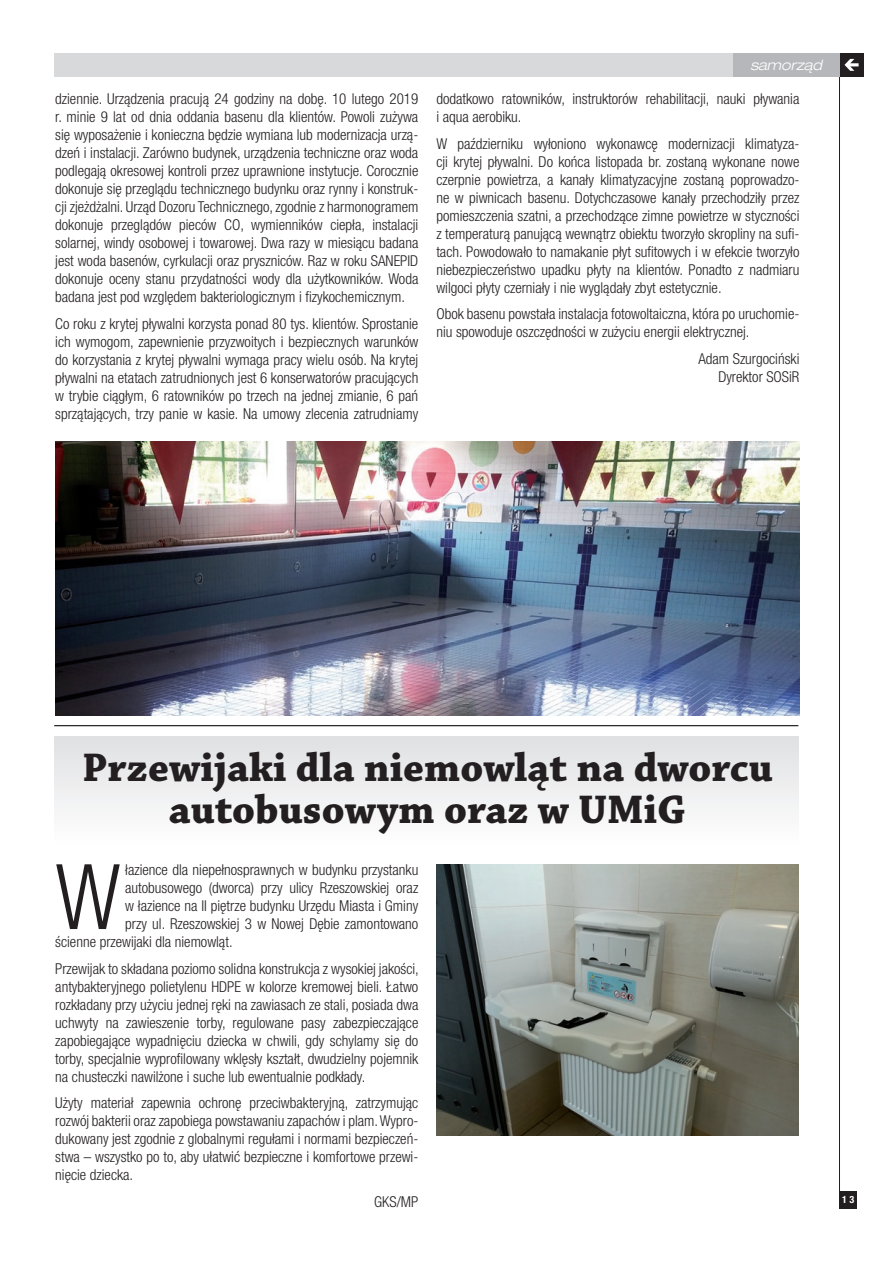
<style>
.page{position:relative;width:893px;height:1263px;background:#fff}
.page>*{position:absolute;margin:0;border:0;box-sizing:border-box;transform-origin:0 0}
.t1{font:300 condensed 90.6px "Helvetica Neue LT Pro";color:#231f20}
.t2{font:700 42px/42px "Chaparral Pro";color:#231f20;text-align:center}
.t3{font:300 condensed 15px/18px "Helvetica Neue LT Pro";color:#231f20;text-align:justify}
.t4{font:italic 300 expanded 14.25px "Helvetica Neue LT Pro";color:#fff}
.t5{font:700 condensed 10.05px "Helvetica Neue LT Pro";color:#fff}
</style>
<div class="page">
<div style="left:54px;top:53px;width:785px;height:24px;background:#d8d9db"></div>
<div style="left:840px;top:53px;width:23px;height:24px;background:#231f20"></div>
<svg style="left:844px;top:59px;width:15px;height:12px"></svg>
<hr style="left:839px;top:53px;width:1px;height:1155px;background:#231f20">
<div style="left:840px;top:1191px;width:17px;height:17px;background:#231f20"></div>
<div style="left:823px;top:53px;width:17px;height:24px;background:#b6b7bb"></div>
<div style="left:733px;top:53px;width:106px;height:24px;background:#b6b7bb"></div>
<hr style="left:54px;top:725px;width:744px;height:1px;background:#231f20">
<div style="left:54px;top:737px;width:744px;height:108px;background:linear-gradient(to bottom,#e0e1e3,#fefefe)"></div>
<img style="left:437px;top:864px;width:361px;height:271px">
<img style="left:55px;top:442px;width:744px;height:274px">
<p class="t3" style="left:55px;top:90px;width:365px">dziennie. Urządzenia pracują 24 godziny na dobę. 10 lutego 2019 r. minie 9 lat od dnia oddania basenu dla klientów. Powoli zużywa się wyposażenie i konieczna będzie wymiana lub modernizacja urzą&shy;dzeń i instalacji. Zarówno budynek, urządzenia techniczne oraz woda podlegają okresowej kontroli przez uprawnione instytucje. Corocznie dokonuje się przeglądu technicznego budynku oraz rynny i konstruk&shy;cji zjeżdżalni. Urząd Dozoru Technicznego, zgodnie z harmonogramem dokonuje przeglądów pieców CO, wymienników ciepła, instalacji solarnej, windy osobowej i towarowej. Dwa razy w miesiącu badana jest woda basenów, cyrkulacji oraz pryszniców. Raz w roku SANEPID dokonuje oceny stanu przydatności wody dla użytkowników. Woda badana jest pod względem bakteriologicznym i fizykochemicznym.</p>
<p class="t3" style="left:55px;top:314px;width:365px">Co roku z krytej pływalni korzysta ponad 80 tys. klientów. Sprostanie ich wymogom, zapewnienie przyzwoitych i bezpiecznych warunków do korzystania z krytej pływalni wymaga pracy wielu osób. Na krytej pływalni na etatach zatrudnionych jest 6 konserwatorów pracujących w trybie ciągłym, 6 ratowników po trzech na jednej zmianie, 6 pań sprzątających, trzy panie w kasie. Na umowy zlecenia zatrudniamy</p>
<p class="t4" style="left:750px;top:56px;width:73px">samorząd</p>
<p class="t3" style="left:436px;top:90px;width:365px">dodatkowo ratowników, instruktorów rehabilitacji, nauki pływania i aqua aerobiku.</p>
<p class="t3" style="left:436px;top:134px;width:365px">W październiku wyłoniono wykonawcę modernizacji klimatyza&shy;cji krytej pływalni. Do końca listopada br. zostaną wykonane nowe czerpnie powietrza, a kanały klimatyzacyjne zostaną poprowadzo&shy;ne w piwnicach basenu. Dotychczasowe kanały przechodziły przez pomieszczenia szatni, a przechodzące zimne powietrze w styczności z temperaturą panującą wewnątrz obiektu tworzyło skropliny na sufi&shy;tach. Powodowało to namakanie płyt sufitowych i w efekcie tworzyło niebezpieczeństwo upadku płyty na klientów. Ponadto z nadmiaru wilgoci płyty czerniały i nie wyglądały zbyt estetycznie.</p>
<p class="t3" style="left:436px;top:305px;width:365px">Obok basenu powstała instalacja fotowoltaiczna, która po uruchomie&shy;niu spowoduje oszczędności w zużyciu energii elektrycznej.</p>
<p class="t3" style="left:698px;top:349px;width:103px;text-align:right">Adam Szurgociński<br>Dyrektor SOSiR</p>
<h2 class="t2" style="left:82px;top:748px;width:692px">Przewijaki dla niemowląt na dworcu autobusowym oraz w UMiG</h2>
<h1 class="t1" style="left:55px;top:845px;width:67px">W</h1>
<p class="t3" style="left:125px;top:861px;width:295px">łazience dla niepełnosprawnych w budynku przystanku</p>
<p class="t3" style="left:125px;top:879px;width:295px">autobusowego (dworca) przy ulicy Rzeszowskiej oraz</p>
<p class="t3" style="left:125px;top:897px;width:295px">w łazience na II piętrze budynku Urzędu Miasta i Gminy</p>
<p class="t3" style="left:125px;top:915px;width:295px">przy ul. Rzeszowskiej 3 w Nowej Dębie zamontowano</p>
<p class="t3" style="left:55px;top:933px;width:179px">ścienne przewijaki dla niemowląt.</p>
<p class="t3" style="left:55px;top:959px;width:365px">Przewijak to składana poziomo solidna konstrukcja z wysokiej jakości, antybakteryjnego polietylenu HDPE w kolorze kremowej bieli. Łatwo rozkładany przy użyciu jednej ręki na zawiasach ze stali, posiada dwa uchwyty na zawieszenie torby, regulowane pasy zabezpieczające zapobiegające wypadnięciu dziecka w chwili, gdy schylamy się do torby, specjalnie wyprofilowany wklęsły kształt, dwudzielny pojemnik na chusteczki nawilżone i suche lub ewentualnie podkłady.</p>
<p class="t3" style="left:55px;top:1094px;width:365px">Użyty materiał zapewnia ochronę przeciwbakteryjną, zatrzymując rozwój bakterii oraz zapobiega powstawaniu zapachów i plam. Wypro&shy;dukowany jest zgodnie z globalnymi regułami i normami bezpieczeń&shy;stwa – wszystko po to, aby ułatwić bezpieczne i komfortowe przewi&shy;nięcie dziecka.</p>
<p class="t3" style="left:374px;top:1192px;width:46px">GKS/MP</p>
<p class="t5" style="left:842px;top:1193px;width:14px">13</p>
</div>
